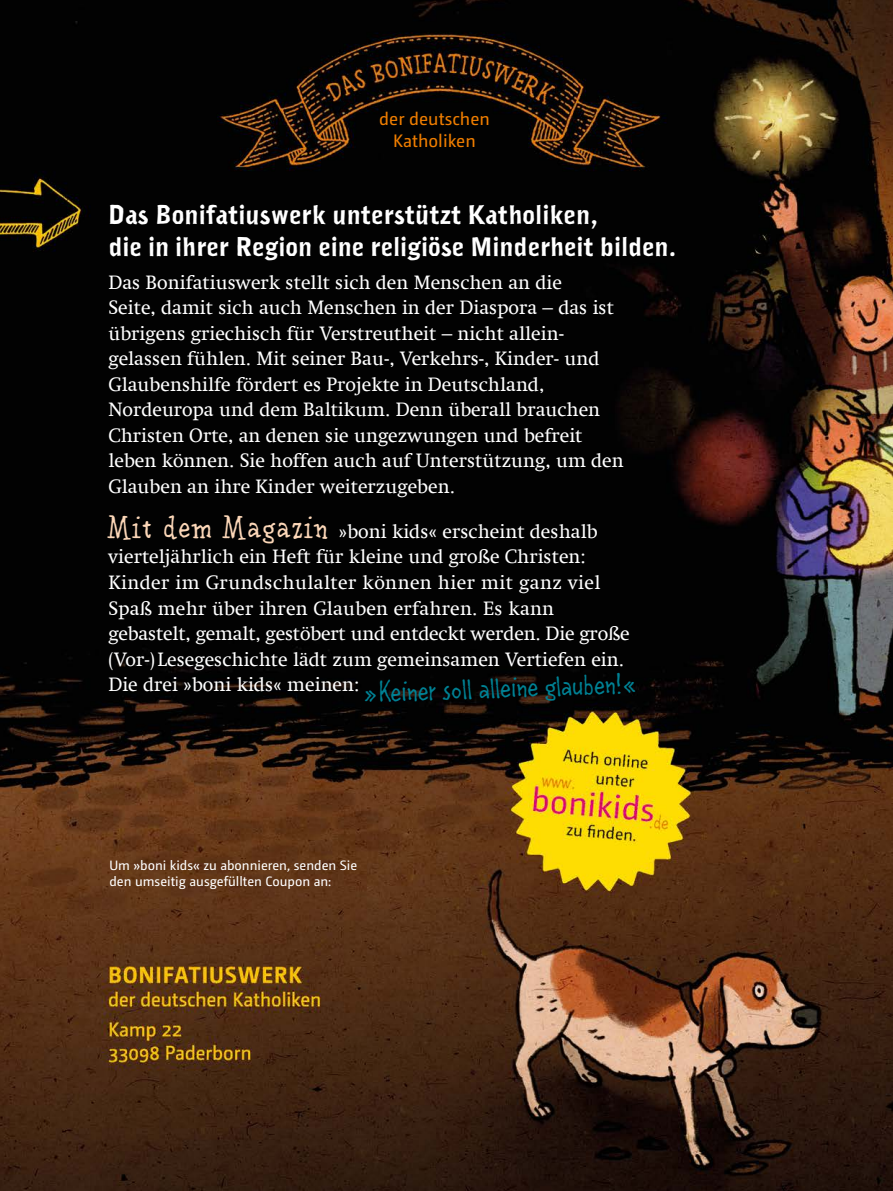
<style>
.page{position:relative;width:893px;height:1191px;background:#fff}
.page>*{position:absolute;margin:0;border:0;box-sizing:border-box;transform-origin:0 0}
.t1{font:27px "Linse Grotesk";color:#008194}
.t2{font:25.5px/31.5px "Naima";letter-spacing:-.005em;color:#fff}
.t3{font:19.5px/25.5px "Swift Com";color:#fff}
.t4{font:18px/21.6px "Camingo Dos Pro";color:#ef7d00;text-align:center}
.t5{font:13.5px/16.5px "Camingo Dos Pro";color:#fff}
.s1{font-family:"Linserif";font-size:30px;color:#fcd7b8}
</style>
<div class="page">
<img style="left:0;top:0;width:893px;height:1191px">
<p class="t4" style="left:379px;top:108px;width:112px">der deutschen<br>Katholiken</p>
<h2 class="t2" style="left:108px;top:199px;width:570px">Das Bonifatiuswerk unterstützt Katholiken,<br>die in ihrer Region eine religiöse Minderheit bilden.</h2>
<p class="t3" style="left:108px;top:269px;width:517px">Das Bonifatiuswerk stellt sich den Menschen an die<br>Seite, damit sich auch Menschen in der Diaspora – das ist übrigens griechisch für Verstreutheit – nicht allein&shy;gelassen fühlen. Mit seiner Bau-, Verkehrs-, Kinder- und Glaubenshilfe fördert es Projekte in Deutschland, Nordeuropa und dem Baltikum. Denn überall brauchen Christen Orte, an denen sie ungezwungen und befreit leben können. Sie hoffen auch auf Unterstützung, um den Glauben an ihre Kinder weiterzugeben.</p>
<p class="t3" style="left:108px;top:518px;width:523px"><span class="s1">Mit dem Magazin</span> »boni kids« erscheint deshalb vierteljährlich ein Heft für kleine und große Christen:<br>Kinder im Grundschulalter können hier mit ganz viel Spaß mehr über ihren Glauben erfahren. Es kann gebastelt, gemalt, gestöbert und entdeckt werden. Die große (Vor-)Lesegeschichte lädt zum gemeinsamen Vertiefen ein.<br>Die drei »boni kids« meinen:</p>
<h1 class="t1" style="left:362px;top:675px;width:276px;rotate:-2deg">»Keiner soll alleine glauben!«</h1>
<p class="t5" style="left:109px;top:856px;width:249px">Um »boni kids« zu abonnieren, senden Sie den umseitig ausgefüllten Coupon an:</p>
</div>
